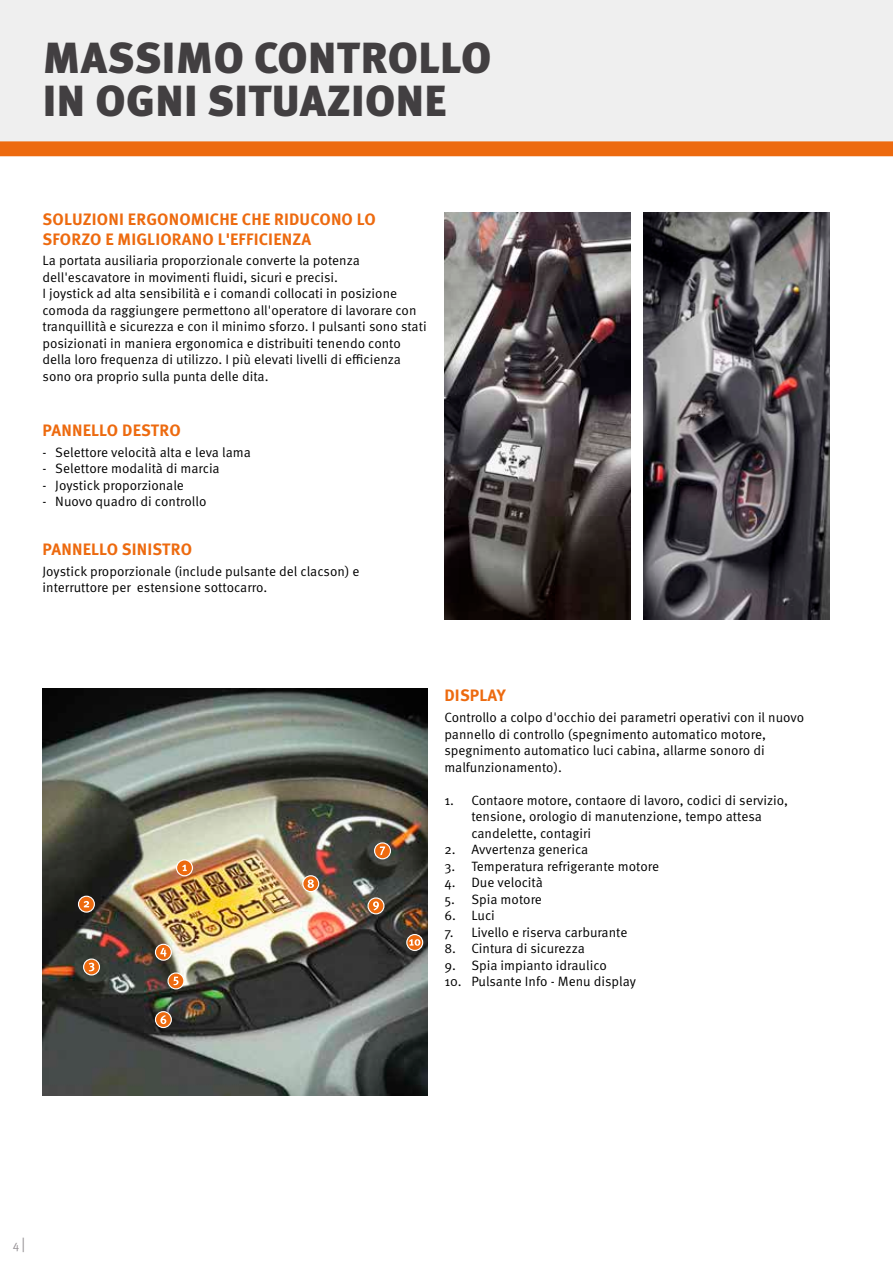
<style>
.page{position:relative;width:893px;height:1263px;background:#fff}
.page>*{position:absolute;margin:0;border:0;box-sizing:border-box;transform-origin:0 0}
.t1{font:900 43.5px/43.5px "Meta Pro";letter-spacing:.01em;color:#423f41}
.t2{font:700 16.5px/19.5px "Meta Pro";letter-spacing:.01em;color:#ed6a0f}
.t3{font:13.5px/16.5px "Meta Pro Norm";color:#000}
.t4{font:12px "Meta Pro Norm";color:#979296}
.s1{font-size:15px}
</style>
<div class="page">
<div style="left:0;top:0;width:893px;height:141px;background:#efefef"></div>
<div style="left:0;top:141px;width:893px;height:15px;background:#ed6a0f"></div>
<img style="left:643px;top:213px;width:186px;height:406px">
<img style="left:444px;top:213px;width:186px;height:406px">
<img style="left:43px;top:689px;width:384px;height:406px">
<svg style="left:79px;top:896px;width:15px;height:16px"></svg>
<div style="left:78px;top:896px;width:17px;height:17px;border:1px solid #fff;border-radius:50%"></div>
<svg style="left:84px;top:901px;width:5px;height:6px"></svg>
<svg style="left:84px;top:959px;width:15px;height:16px"></svg>
<div style="left:83px;top:958px;width:17px;height:17px;border:1px solid #fff;border-radius:50%"></div>
<svg style="left:89px;top:963px;width:5px;height:8px"></svg>
<svg style="left:177px;top:860px;width:15px;height:16px"></svg>
<div style="left:176px;top:859px;width:17px;height:17px;border:1px solid #fff;border-radius:50%"></div>
<svg style="left:182px;top:865px;width:5px;height:6px"></svg>
<svg style="left:155px;top:944px;width:16px;height:16px"></svg>
<div style="left:155px;top:944px;width:17px;height:17px;border:1px solid #fff;border-radius:50%"></div>
<svg style="left:160px;top:948px;width:6px;height:8px"></svg>
<svg style="left:168px;top:973px;width:16px;height:16px"></svg>
<div style="left:167px;top:972px;width:17px;height:17px;border:1px solid #fff;border-radius:50%"></div>
<svg style="left:173px;top:977px;width:6px;height:8px"></svg>
<svg style="left:155px;top:1012px;width:16px;height:15px"></svg>
<div style="left:155px;top:1011px;width:17px;height:17px;border:1px solid #fff;border-radius:50%"></div>
<svg style="left:160px;top:1015px;width:6px;height:9px"></svg>
<svg style="left:375px;top:843px;width:15px;height:16px"></svg>
<div style="left:374px;top:842px;width:17px;height:17px;border:1px solid #fff;border-radius:50%"></div>
<svg style="left:380px;top:846px;width:5px;height:9px"></svg>
<svg style="left:303px;top:876px;width:16px;height:16px"></svg>
<div style="left:302px;top:875px;width:17px;height:17px;border:1px solid #fff;border-radius:50%"></div>
<svg style="left:308px;top:879px;width:6px;height:9px"></svg>
<svg style="left:368px;top:898px;width:16px;height:16px"></svg>
<div style="left:367px;top:897px;width:17px;height:17px;border:1px solid #fff;border-radius:50%"></div>
<svg style="left:373px;top:901px;width:6px;height:9px"></svg>
<svg style="left:407px;top:934px;width:16px;height:16px"></svg>
<div style="left:406px;top:934px;width:17px;height:17px;border:1px solid #fff;border-radius:50%"></div>
<svg style="left:409px;top:939px;width:11px;height:7px"></svg>
<h1 class="t1" style="left:43px;top:34px;width:450px">MASSIMO CONTROLLO<br>IN OGNI SITUAZIONE</h1>
<p class="t2" style="left:43px;top:209px;width:335px">SOLUZIONI ERGONOMICHE CHE RIDUCONO LO<br>SFORZO E MIGLIORANO L'EFFICIENZA</p>
<p class="t3" style="left:43px;top:251px;width:386px">La portata ausiliaria proporzionale converte la potenza dell'escavatore in movimenti fluidi, sicuri e precisi.<br>I joystick ad alta sensibilità e i comandi collocati in posizione comoda da raggiungere permettono all'operatore di lavorare con tranquillità e sicurezza e con il minimo sforzo. I pulsanti sono stati posizionati in maniera ergonomica e distribuiti tenendo conto della loro frequenza di utilizzo. I più elevati livelli di efficienza sono ora proprio sulla punta delle dita.</p>
<p class="t2" style="left:43px;top:419px;width:140px">PANNELLO DESTRO</p>
<p class="t3" style="left:43px;top:443px;width:210px">- Selettore velocità alta e leva lama</p>
<p class="t3" style="left:43px;top:459px;width:179px">- Selettore modalità di marcia</p>
<p class="t3" style="left:43px;top:476px;width:143px">- Joystick proporzionale</p>
<p class="t3" style="left:43px;top:492px;width:165px">- Nuovo quadro di controllo</p>
<p class="t2" style="left:43px;top:538px;width:151px">PANNELLO SINISTRO</p>
<p class="t3" style="left:43px;top:562px;width:318px">Joystick proporzionale (include pulsante del clacson) e interruttore per estensione sottocarro.</p>
<p class="t2" style="left:444px;top:685px;width:63px">DISPLAY</p>
<p class="t3" style="left:444px;top:708px;width:361px">Controllo a colpo d'occhio dei parametri operativi con il nuovo pannello di controllo (spegnimento automatico motore, spegnimento automatico luci cabina, allarme sonoro di malfunzionamento).</p>
<p class="t3" style="left:471px;top:791px;width:318px;text-indent:-27px">1. Contaore motore, contaore di lavoro, codici di servizio, tensione, orologio di manutenzione, tempo attesa candelette, contagiri</p>
<p class="t3" style="left:444px;top:840px;width:145px">2. Avvertenza generica</p>
<p class="t3" style="left:444px;top:857px;width:216px">3. Temperatura refrigerante motore</p>
<p class="t3" style="left:444px;top:873px;width:100px">4. Due velocità</p>
<p class="t3" style="left:444px;top:890px;width:99px">5. Spia motore</p>
<p class="t3" style="left:444px;top:906px;width:52px">6. Luci</p>
<p class="t3" style="left:444px;top:923px;width:185px">7. Livello e riserva carburante</p>
<p class="t3" style="left:444px;top:939px;width:142px">8. Cintura di sicurezza</p>
<p class="t3" style="left:444px;top:956px;width:164px">9. Spia impianto idraulico</p>
<p class="t3" style="left:444px;top:972px;width:193px">10. Pulsante Info - Menu display</p>
<p class="t4" style="left:13px;top:1235px;width:14px">4 <span class="s1">|</span></p>
</div>
